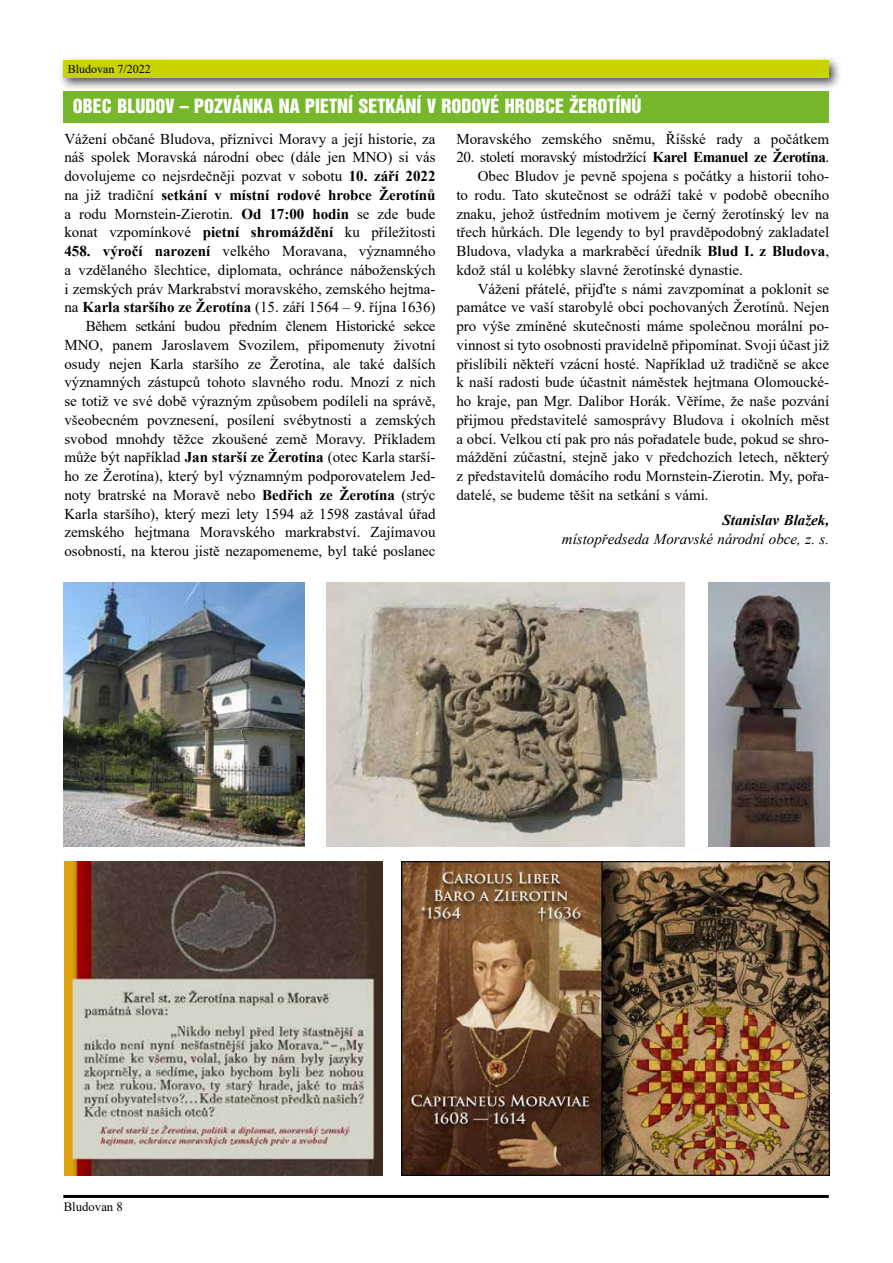
<style>
.page{position:relative;width:893px;height:1263px;background:#fff}
.page>*{position:absolute;margin:0;border:0;box-sizing:border-box;transform-origin:0 0}
.t1{font:18px "Switzerland Inserat CE";color:#fff}
.t2{font:15px/18.8px "Times New Roman";color:#000;text-align:right}
.t3{font:15px "Times New Roman";letter-spacing:-.025em;color:#000}
.t4{font:italic 15px "Times New Roman";color:#000}
.t5{font:italic 700 15px "Times New Roman";color:#000}
.t6{font:12.75px "Times New Roman";color:#000}
.t7{font:12px "Times New Roman";color:#000}
.s1{font-weight:700}
</style>
<div class="page">
<div style="left:58px;top:55px;width:784px;height:36px;background:#000;opacity:.7"></div>
<div style="left:63px;top:60px;width:766px;height:18px;background:#c8d300"></div>
<hr style="left:63px;top:1195px;width:766px;height:3px;background:#000">
<div style="left:64px;top:91px;width:765px;height:31px;background:#76b82a"></div>
<img style="left:64px;top:583px;width:241px;height:263px">
<img style="left:326px;top:583px;width:359px;height:263px">
<img style="left:709px;top:583px;width:120px;height:263px">
<img style="left:64px;top:861px;width:319px;height:315px">
<img style="left:401px;top:861px;width:428px;height:315px">
<p class="t7" style="left:68px;top:60px;width:85px">Bludovan 7/2022</p>
<p class="t1" style="left:73px;top:95px;width:570px">OBEC BLUDOV – POZVÁNKA NA PIETNÍ SETKÁNÍ V RODOVÉ HROBCE ŽEROTÍNŮ</p>
<p class="t2" style="left:456px;top:129px;width:374px">Moravského zemského sněmu, Říšské rady a počátkem</p>
<p class="t3" style="left:456px;top:147px;width:374px">20. století moravský místodržící <span class="s1">Karel Emanuel ze Žerotína</span>.</p>
<p class="t2" style="left:478px;top:166px;width:353px">Obec Bludov je pevně spojena s počátky a historií toho-</p>
<p class="t2" style="left:456px;top:185px;width:374px">to rodu. Tato skutečnost se odráží také v podobě obecního</p>
<p class="t2" style="left:456px;top:204px;width:374px">znaku, jehož ústředním motivem je černý žerotínský lev na</p>
<p class="t2" style="left:456px;top:222px;width:374px">třech hůrkách. Dle legendy to byl pravděpodobný zakladatel</p>
<p class="t2" style="left:456px;top:241px;width:374px">Bludova, vladyka a markraběcí úředník <span class="s1">Blud I. z Bludova</span>,</p>
<p class="t2" style="left:456px;top:260px;width:288px">kdož stál u kolébky slavné žerotínské dynastie.</p>
<p class="t2" style="left:478px;top:279px;width:353px">Vážení přátelé, přijďte s námi zavzpomínat a poklonit se</p>
<p class="t2" style="left:456px;top:297px;width:374px">památce ve vaší starobylé obci pochovaných Žerotínů. Nejen</p>
<p class="t2" style="left:456px;top:316px;width:374px">pro výše zmíněné skutečnosti máme společnou morální po-</p>
<p class="t2" style="left:456px;top:335px;width:374px">vinnost si tyto osobnosti pravidelně připomínat. Svoji účast již</p>
<p class="t2" style="left:456px;top:354px;width:374px">přislíbili někteří vzácní hosté. Například už tradičně se akce</p>
<p class="t2" style="left:456px;top:372px;width:374px">k naší radosti bude účastnit náměstek hejtmana Olomoucké-</p>
<p class="t2" style="left:456px;top:391px;width:374px">ho kraje, pan Mgr. Dalibor Horák. Věříme, že naše pozvání</p>
<p class="t2" style="left:456px;top:410px;width:374px">přijmou představitelé samosprávy Bludova i okolních měst</p>
<p class="t2" style="left:456px;top:429px;width:374px">a obcí. Velkou ctí pak pro nás pořadatele bude, pokud se shro-</p>
<p class="t2" style="left:456px;top:447px;width:374px">máždění zúčastní, stejně jako v předchozích letech, některý</p>
<p class="t2" style="left:456px;top:466px;width:374px">z představitelů domácího rodu Mornstein-Zierotin. My, pořa-</p>
<p class="t2" style="left:456px;top:485px;width:254px">datelé, se budeme těšit na setkání s vámi.</p>
<p class="t5" style="left:723px;top:509px;width:108px">Stanislav Blažek,</p>
<p class="t4" style="left:562px;top:528px;width:269px">místopředseda Moravské národní obce, z. s.</p>
<p class="t2" style="left:64px;top:129px;width:373px">Vážení občané Bludova, příznivci Moravy a její historie, za náš spolek Moravská národní obec (dále jen MNO) si vás dovolujeme co nejsrdečněji pozvat v sobotu <span class="s1">10. září 2022 </span>na již tradiční <span class="s1">setkání v místní rodové hrobce Žerotínů </span>a rodu Mornstein-Zierotin. <span class="s1">Od 17:00 hodin</span> se zde bude konat vzpomínkové <span class="s1">pietní shromáždění</span> ku příležitosti <span class="s1">458. výročí narození</span> velkého Moravana, významného a vzdělaného šlechtice, diplomata, ochránce náboženských i zemských práv Markrabství moravského, zemského hejtma&shy;na <span class="s1">Karla staršího ze Žerotína</span> (15. září 1564 –⁠ 9. října 1636)<br>Během setkání budou předním členem Historické sekce MNO, panem Jaroslavem Svozilem, připomenuty životní osudy nejen Karla staršího ze Žerotína, ale také dalších významných zástupců tohoto slavného rodu. Mnozí z nich se totiž ve své době výrazným způsobem podíleli na správě, všeobecném povznesení, posílení svébytnosti a zemských svobod mnohdy těžce zkoušené země Moravy. Příkladem může být například <span class="s1">Jan starší ze Žerotína</span> (otec Karla starší&shy;ho ze Žerotína), který byl významným podporovatelem Jed&shy;noty bratrské na Moravě nebo <span class="s1">Bedřich ze Žerotína</span> (strýc Karla staršího), který mezi lety 1594 až 1598 zastával úřad zemského hejtmana Moravského markrabství. Zajímavou osobností, na kterou jistě nezapomeneme, byl také poslanec</p>
<p class="t6" style="left:64px;top:1197px;width:61px">Bludovan 8</p>
</div>
